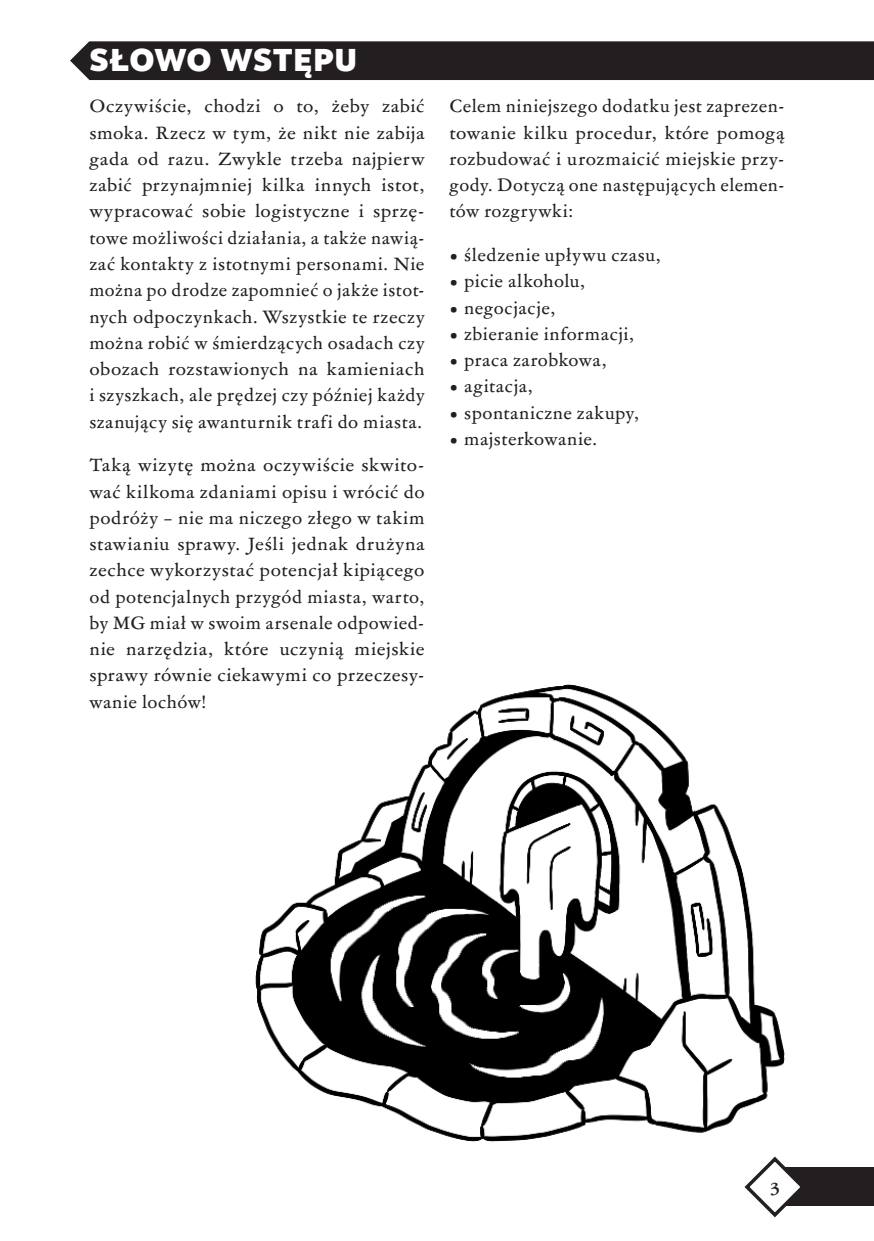
<style>
.page{position:relative;width:874px;height:1241px;background:#fff}
.page>*{position:absolute;margin:0;border:0;box-sizing:border-box;transform-origin:0 0}
.Nagłówek_1{font:900 31.5px "Motiva Sans";letter-spacing:.01em;color:#fff}
.Tekst_główny{font:17.5px/26.2px "Garamond ATF Text";letter-spacing:.03em;color:#231f20;text-align:justify}
.t1{font:700 17.5px "Garamond ATF Text";color:#231f20}
</style>
<div class="page">
<div style="left:777px;top:1167px;width:96px;height:39px;background:#231f20"></div>
<svg style="left:744px;top:1156px;width:56px;height:62px"></svg>
<div style="left:70px;top:41px;width:803px;height:39px;background:#231f20"></div>
<img style="left:255px;top:684px;width:529px;height:457px">
<p class="Nagłówek_1" style="left:89px;top:37px;width:269px">SŁOWO WSTĘPU</p>
<p class="Tekst_główny" style="left:89px;top:92px;width:336px">Oczywiście, chodzi o to, żeby zabić smoka. Rzecz w tym, że nikt nie zabija gada od razu. Zwykle trzeba najpierw zabić przynajmniej kilka innych istot, wypracować sobie logistyczne i sprzę&shy;towe możliwości działania, a także nawią&shy;zać kontakty z istotnymi personami. Nie można po drodze zapomnieć o jakże istot&shy;nych odpoczynkach. Wszystkie te rzeczy można robić w śmierdzących osadach czy obozach rozstawionych na kamieniach i szyszkach, ale prędzej czy później każdy szanujący się awanturnik trafi do miasta.</p>
<p class="Tekst_główny" style="left:89px;top:451px;width:336px">Taką wizytę można oczywiście skwito&shy;wać kilkoma zdaniami opisu i wrócić do podróży – nie ma niczego złego w takim stawianiu sprawy. Jeśli jednak drużyna zechce wykorzystać potencjał kipiącego od potencjalnych przygód miasta, warto, by MG miał w swoim arsenale odpowied&shy;nie narzędzia, które uczynią miejskie sprawy równie ciekawymi co przeczesy&shy;wanie lochów!</p>
<p class="Tekst_główny" style="left:449px;top:92px;width:336px">Celem niniejszego dodatku jest zaprezen&shy;towanie kilku procedur, które pomogą rozbudować i urozmaicić miejskie przy&shy;gody. Dotyczą one następujących elemen&shy;tów rozgrywki:</p>
<p class="Tekst_główny" style="left:449px;top:241px;width:213px">• śledzenie upływu czasu,</p>
<p class="Tekst_główny" style="left:449px;top:267px;width:137px">• picie alkoholu,</p>
<p class="Tekst_główny" style="left:449px;top:293px;width:108px">• negocjacje,</p>
<p class="Tekst_główny" style="left:449px;top:320px;width:186px">• zbieranie informacji,</p>
<p class="Tekst_główny" style="left:449px;top:346px;width:159px">• praca zarobkowa,</p>
<p class="Tekst_główny" style="left:449px;top:372px;width:85px">• agitacja,</p>
<p class="Tekst_główny" style="left:449px;top:398px;width:191px">• spontaniczne zakupy,</p>
<p class="Tekst_główny" style="left:449px;top:425px;width:149px">• majsterkowanie.</p>
<p class="t1" style="left:769px;top:1172px;width:11px">3</p>
</div>
